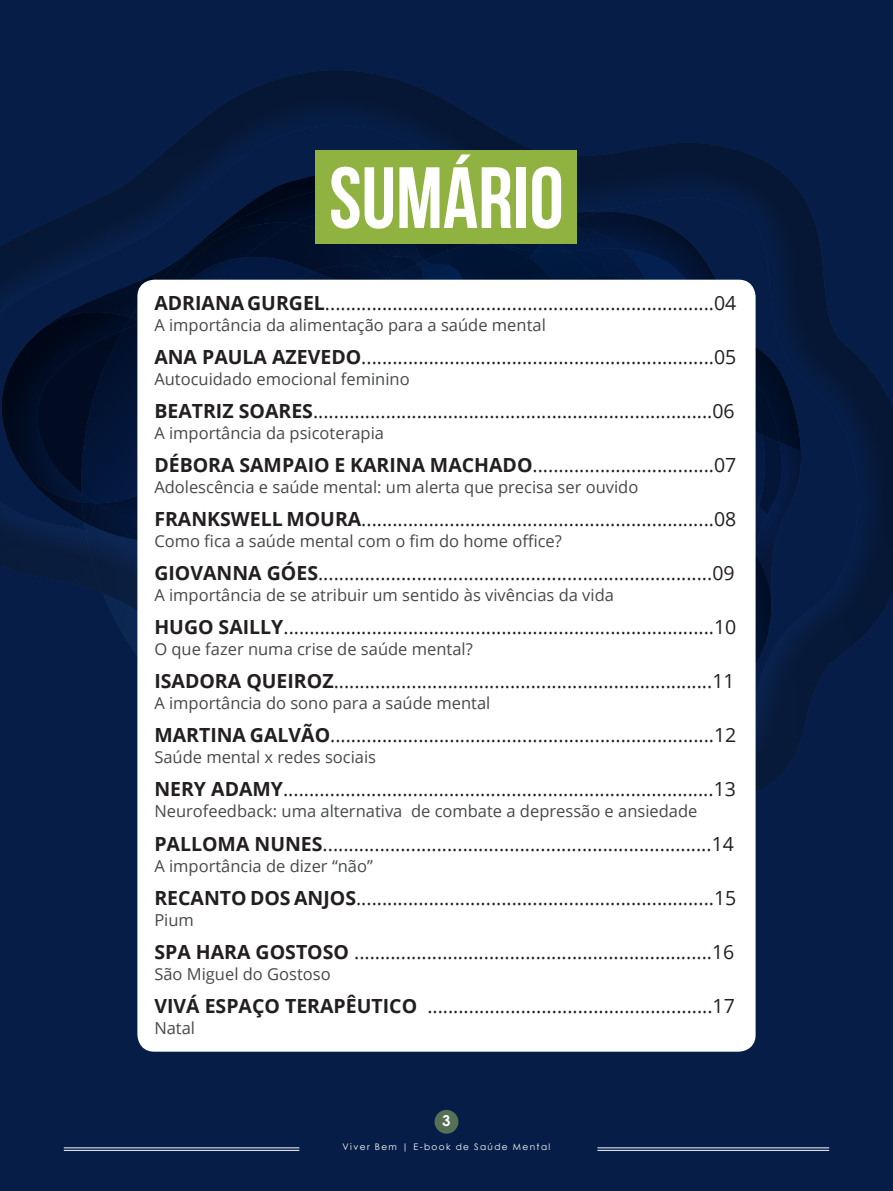
<style>
.page{position:relative;width:893px;height:1191px;background:#061e47}
.page>*{position:absolute;margin:0;border:0;box-sizing:border-box;transform-origin:0 0}
.Retranca{font:700 86.7px "Bebas Neue";color:#fff}
.Vida_de_Corredor{font:19.5px "Open Sans";color:#231f20}
.Estilo_de_parágrafo{font:19.5px "Open Sans";color:#231f20}
.Vida_de_Corredor-2{font:16.5px "Open Sans";color:#46484a}
.t1{font:700 15px "Century Gothic";color:#fff}
.t2{font:9px "Century Gothic";letter-spacing:.15em;color:#fff}
.s1{font-weight:700}
</style>
<div class="page">
<img style="left:756px;top:70px;width:137px;height:855px">
<img style="left:0;top:70px;width:858px;height:800px">
<img style="left:81px;top:322px;width:56px;height:181px">
<img style="left:447px;top:243px;width:26px;height:1px">
<img style="left:565px;top:251px;width:21px;height:25px">
<img style="left:565px;top:276px;width:21px;height:4px">
<svg style="left:586px;top:248px;width:196px;height:551px;background:#051a3f"></svg>
<img style="left:435px;top:244px;width:130px;height:36px">
<img style="left:435px;top:260px;width:29px;height:20px">
<img style="left:82px;top:503px;width:8px;height:22px">
<img style="left:149px;top:184px;width:286px;height:97px">
<img style="left:164px;top:223px;width:128px;height:57px">
<img style="left:169px;top:257px;width:75px;height:23px">
<img style="left:131px;top:293px;width:6px;height:25px">
<img style="left:123px;top:318px;width:14px;height:12px">
<img style="left:473px;top:243px;width:37px;height:3px">
<img style="left:510px;top:243px;width:24px;height:8px">
<img style="left:534px;top:243px;width:34px;height:9px">
<img style="left:90px;top:503px;width:47px;height:19px">
<img style="left:82px;top:493px;width:15px;height:10px">
<img style="left:85px;top:530px;width:52px;height:250px">
<hr style="left:64px;top:1147px;width:235px;height:1px;background:#fff">
<hr style="left:64px;top:1150px;width:235px;height:1px;background:#fff">
<div style="left:435px;top:1109px;width:23px;height:24px;background:#557154;border-radius:50%"></div>
<hr style="left:597px;top:1147px;width:232px;height:1px;background:#fff">
<hr style="left:597px;top:1150px;width:232px;height:1px;background:#fff">
<div style="left:137px;top:280px;width:619px;height:771px;background:#fff;border-radius:17px"></div>
<div style="left:316px;top:150px;width:261px;height:93px;background:#90b240"></div>
<p class="Retranca" style="left:329px;top:150px;width:236px">SUMÁRIO</p>
<p class="Vida_de_Corredor" style="left:154px;top:290px;width:584px"><span class="s1">ADRIANA GURGEL</span>...........................................................................04</p>
<p class="Vida_de_Corredor-2" style="left:154px;top:314px;width:393px">A importância da alimentação para a saúde mental</p>
<p class="Vida_de_Corredor" style="left:154px;top:344px;width:583px"><span class="s1">ANA PAULA AZEVEDO</span>....................................................................05</p>
<p class="Vida_de_Corredor-2" style="left:154px;top:368px;width:257px">Autocuidado emocional feminino</p>
<p class="Estilo_de_parágrafo" style="left:154px;top:398px;width:582px"><span class="s1">BEATRIZ SOARES</span>.............................................................................06</p>
<p class="Vida_de_Corredor-2" style="left:154px;top:422px;width:231px">A importância da psicoterapia</p>
<p class="Vida_de_Corredor" style="left:154px;top:452px;width:584px"><span class="s1">DÉBORA SAMPAIO E KARINA MACHADO</span>...................................07</p>
<p class="Vida_de_Corredor-2" style="left:154px;top:476px;width:485px">Adolescência e saúde mental: um alerta que precisa ser ouvido</p>
<p class="Vida_de_Corredor" style="left:154px;top:506px;width:583px"><span class="s1">FRANKSWELL MOURA</span>....................................................................08</p>
<p class="Vida_de_Corredor-2" style="left:154px;top:530px;width:409px">Como fica a saúde mental com o fim do home office?</p>
<p class="Vida_de_Corredor" style="left:154px;top:560px;width:582px"><span class="s1">GIOVANNA GÓES</span>............................................................................09</p>
<p class="Vida_de_Corredor-2" style="left:154px;top:584px;width:461px">A importância de se atribuir um sentido às vivências da vida</p>
<p class="Vida_de_Corredor" style="left:154px;top:614px;width:584px"><span class="s1">HUGO SAILLY</span>...................................................................................10</p>
<p class="Vida_de_Corredor-2" style="left:154px;top:638px;width:320px">O que fazer numa crise de saúde mental?</p>
<p class="Vida_de_Corredor" style="left:154px;top:668px;width:582px"><span class="s1">ISADORA QUEIROZ</span>.........................................................................11</p>
<p class="Vida_de_Corredor-2" style="left:154px;top:692px;width:337px">A importância do sono para a saúde mental</p>
<p class="Vida_de_Corredor" style="left:154px;top:722px;width:584px"><span class="s1">MARTINA GALVÃO</span>..........................................................................12</p>
<p class="Vida_de_Corredor-2" style="left:154px;top:746px;width:223px">Saúde mental x redes sociais</p>
<p class="Vida_de_Corredor" style="left:154px;top:776px;width:583px"><span class="s1">NERY ADAMY</span>...................................................................................13</p>
<p class="Vida_de_Corredor-2" style="left:154px;top:800px;width:545px">Neurofeedback: uma alternativa de combate a depressão e ansiedade</p>
<p class="Vida_de_Corredor" style="left:154px;top:830px;width:581px"><span class="s1">PALLOMA NUNES</span>...........................................................................14</p>
<p class="Vida_de_Corredor-2" style="left:154px;top:854px;width:220px">A importância de dizer “não”</p>
<p class="Vida_de_Corredor" style="left:154px;top:884px;width:583px"><span class="s1">RECANTO DOS ANJOS</span>.....................................................................15</p>
<p class="Vida_de_Corredor-2" style="left:154px;top:908px;width:41px">Pium</p>
<p class="Vida_de_Corredor" style="left:154px;top:938px;width:582px"><span class="s1">SPA HARA GOSTOSO</span> .....................................................................16</p>
<p class="Vida_de_Corredor-2" style="left:154px;top:962px;width:178px">São Miguel do Gostoso</p>
<p class="Vida_de_Corredor" style="left:154px;top:992px;width:582px"><span class="s1">VIVÁ ESPAÇO TERAPÊUTICO</span> .......................................................17</p>
<p class="Vida_de_Corredor-2" style="left:154px;top:1016px;width:42px">Natal</p>
<p class="t1" style="left:442px;top:1111px;width:10px">3</p>
<p class="t2" style="left:343px;top:1140px;width:209px">Viver Bem | E-book de Saúde Mental</p>
</div>
